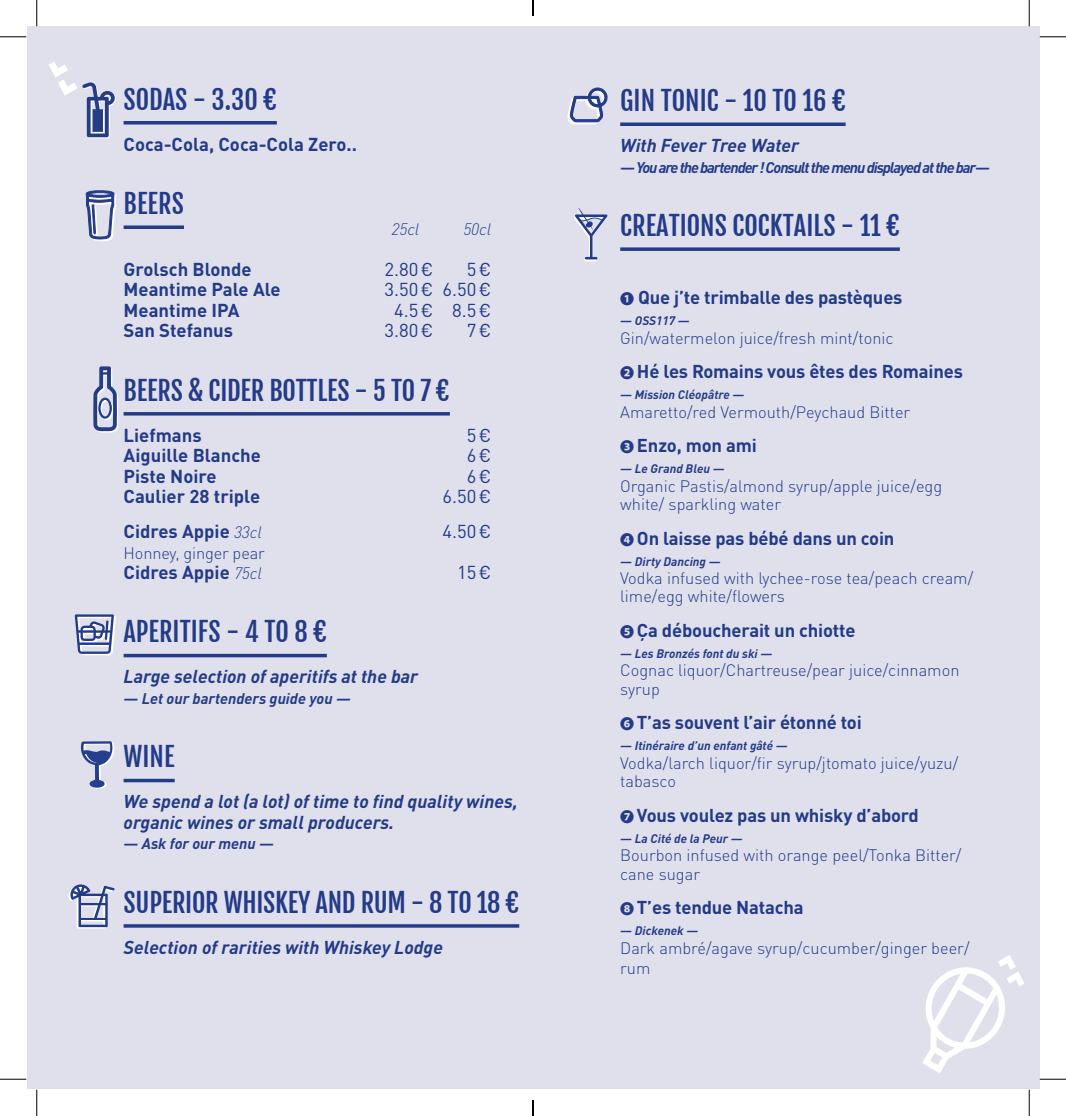
<style>
.page{position:relative;width:1066px;height:1116px;background:#fff}
.page>*{position:absolute;margin:0;border:0;box-sizing:border-box;transform-origin:0 0}
.t1{font:26.25px "Fjalla One";color:#233b88}
.t2{font:700 18.55px "DIN Pro";color:#233b88}
.t3{font:18.55px "DIN Pro";color:#233b88}
.t4{font:700 18.38px "DIN Pro";letter-spacing:-.01em;color:#233b88}
.t5{font:italic 700 18.38px/20.5px "DIN Pro";color:#233b88}
.t6{font:300 16.45px/18.4px "DIN Pro";color:#233b88}
.t7{font:italic 300 16.45px "DIN Pro";letter-spacing:-.01em;color:#233b88}
.t8{font:italic 700 15.22px "DIN Pro";letter-spacing:-.07em;color:#233b88}
.t9{font:italic 700 15.22px "DIN Pro";color:#233b88}
.t10{font:italic 700 12.25px "DIN Pro";color:#233b88}
.s1{font-weight:300;font-style:italic;font-size:16.45px}
.s2{font-family:"Koz Go Pr 6 N";font-size:14px}
</style>
<div class="page">
<div style="left:27px;top:27px;width:1012px;height:1061px;background:#e0e0ed"></div>
<svg style="left:922px;top:955px;width:102px;height:118px"></svg>
<hr style="left:124px;top:121px;width:153px;height:3px;background:#233b88">
<svg style="left:124px;top:225px;width:60px;height:4px"></svg>
<hr style="left:124px;top:412px;width:326px;height:3px;background:#233b88">
<svg style="left:124px;top:653px;width:203px;height:4px"></svg>
<svg style="left:124px;top:778px;width:51px;height:4px"></svg>
<hr style="left:124px;top:924px;width:395px;height:3px;background:#233b88">
<svg style="left:85px;top:190px;width:31px;height:51px"></svg>
<svg style="left:68px;top:884px;width:47px;height:44px"></svg>
<hr style="left:79px;top:902px;width:28px;height:3px;background:#233b88">
<svg style="left:75px;top:614px;width:41px;height:41px"></svg>
<svg style="left:80px;top:741px;width:34px;height:47px"></svg>
<svg style="left:620px;top:122px;width:225px;height:4px"></svg>
<svg style="left:620px;top:247px;width:280px;height:4px"></svg>
<svg style="left:49px;top:62px;width:67px;height:76px"></svg>
<svg style="left:93px;top:366px;width:25px;height:66px"></svg>
<svg style="left:574px;top:208px;width:33px;height:53px"></svg>
<svg style="left:567px;top:87px;width:41px;height:38px"></svg>
<svg style="left:0;top:36px;width:26px;height:1px"></svg>
<svg style="left:1039px;top:36px;width:27px;height:1px"></svg>
<svg style="left:1039px;top:1078px;width:27px;height:1px"></svg>
<svg style="left:36px;top:0;width:1px;height:26px"></svg>
<svg style="left:36px;top:1089px;width:1px;height:26px"></svg>
<svg style="left:1029px;top:0;width:1px;height:26px"></svg>
<svg style="left:1029px;top:1089px;width:1px;height:26px"></svg>
<svg style="left:532px;top:0;width:2px;height:16px"></svg>
<svg style="left:532px;top:1100px;width:2px;height:15px"></svg>
<h1 class="t1" style="left:124px;top:83px;width:155px">SODAS - 3.30 €</h1>
<p class="t2" style="left:124px;top:128px;width:235px">Coca-Cola, Coca-Cola Zero..</p>
<h1 class="t1" style="left:124px;top:187px;width:62px">BEERS</h1>
<p class="t7" style="left:392px;top:216px;width:29px">25cl</p>
<p class="t7" style="left:463px;top:216px;width:29px">50cl</p>
<p class="t2" style="left:124px;top:253px;width:130px">Grolsch Blonde</p>
<p class="t3" style="left:385px;top:254px;width:50px">2.80€</p>
<p class="t3" style="left:467px;top:254px;width:26px">5€</p>
<p class="t2" style="left:124px;top:274px;width:159px">Meantime Pale Ale</p>
<p class="t3" style="left:385px;top:275px;width:108px">3.50€ 6.50€</p>
<p class="t2" style="left:124px;top:294px;width:117px">Meantime IPA</p>
<p class="t3" style="left:394px;top:295px;width:98px">4.5€ 8.5€</p>
<p class="t2" style="left:124px;top:315px;width:111px">San Stefanus</p>
<p class="t3" style="left:385px;top:316px;width:50px">3.80€</p>
<p class="t3" style="left:467px;top:316px;width:26px">7€</p>
<h1 class="t1" style="left:124px;top:374px;width:327px">BEERS &amp; CIDER BOTTLES - 5 TO 7 €</h1>
<p class="t2" style="left:124px;top:419px;width:80px">Liefmans</p>
<p class="t3" style="left:467px;top:420px;width:26px">5€</p>
<p class="t2" style="left:124px;top:440px;width:139px">Aiguille Blanche</p>
<p class="t3" style="left:467px;top:441px;width:26px">6€</p>
<p class="t2" style="left:124px;top:460px;width:94px">Piste Noire</p>
<p class="t3" style="left:467px;top:461px;width:26px">6€</p>
<p class="t2" style="left:124px;top:481px;width:138px">Caulier 28 triple</p>
<p class="t3" style="left:442px;top:482px;width:50px">6.50€</p>
<p class="t2" style="left:124px;top:515px;width:140px">Cidres Appie <span class="s1">33cl</span></p>
<p class="t3" style="left:442px;top:516px;width:50px">4.50€</p>
<p class="t6" style="left:124px;top:542px;width:143px">Honney, ginger pear</p>
<p class="t2" style="left:124px;top:557px;width:140px">Cidres Appie <span class="s1">75cl</span></p>
<p class="t3" style="left:457px;top:557px;width:36px">15€</p>
<h1 class="t1" style="left:124px;top:616px;width:205px">APERITIFS - 4 TO 8 €</h1>
<p class="t5" style="left:124px;top:664px;width:296px">Large selection of aperitifs at the bar</p>
<p class="t9" style="left:124px;top:686px;width:229px">— Let our bartenders guide you —</p>
<h1 class="t1" style="left:124px;top:740px;width:53px">WINE</h1>
<p class="t5" style="left:124px;top:789px;width:396px">We spend a lot (a lot) of time to find quality wines, organic wines or small producers.</p>
<p class="t9" style="left:124px;top:831px;width:152px">— Ask for our menu —</p>
<h1 class="t1" style="left:124px;top:886px;width:397px">SUPERIOR WHISKEY AND RUM - 8 TO 18 €</h1>
<p class="t5" style="left:124px;top:934px;width:321px">Selection of rarities with Whiskey Lodge</p>
<h1 class="t1" style="left:620px;top:85px;width:227px">GIN TONIC - 10 TO 16 €</h1>
<p class="t5" style="left:620px;top:133px;width:180px">With Fever Tree Water</p>
<p class="t8" style="left:620px;top:155px;width:371px">— You are the bartender ! Consult the menu displayed at the bar—</p>
<h1 class="t1" style="left:620px;top:209px;width:281px">CREATIONS COCKTAILS - 11 €</h1>
<p class="t4" style="left:620px;top:282px;width:284px"><span class="s2">❶</span> Que j’te trimballe des pastèques</p>
<p class="t10" style="left:620px;top:310px;width:71px">— OSS117 —</p>
<p class="t6" style="left:620px;top:327px;width:275px">Gin/watermelon juice/fresh mint/tonic</p>
<p class="t4" style="left:620px;top:356px;width:344px"><span class="s2">❷</span> Hé les Romains vous êtes des Romaines</p>
<p class="t10" style="left:620px;top:384px;width:126px">— Mission Cléopâtre —</p>
<p class="t6" style="left:620px;top:401px;width:292px">Amaretto/red Vermouth/Peychaud Bitter</p>
<p class="t4" style="left:620px;top:430px;width:138px"><span class="s2">❸</span> Enzo, mon ami</p>
<p class="t10" style="left:620px;top:458px;width:106px">— Le Grand Bleu —</p>
<p class="t6" style="left:620px;top:475px;width:323px">Organic Pastis/almond syrup/apple juice/egg white/ sparkling water</p>
<p class="t4" style="left:620px;top:522px;width:276px"><span class="s2">❹</span> On laisse pas bébé dans un coin</p>
<p class="t10" style="left:620px;top:551px;width:102px">— Dirty Dancing —</p>
<p class="t6" style="left:620px;top:567px;width:354px">Vodka infused with lychee-rose tea/peach cream/ lime/egg white/flowers</p>
<p class="t4" style="left:620px;top:615px;width:237px"><span class="s2">❺</span> Ça déboucherait un chiotte</p>
<p class="t10" style="left:620px;top:643px;width:154px">— Les Bronzés font du ski —</p>
<p class="t6" style="left:620px;top:659px;width:341px">Cognac liquor/Chartreuse/pear juice/cinnamon syrup</p>
<p class="t4" style="left:620px;top:707px;width:243px"><span class="s2">❻</span> T’as souvent l’air étonné toi</p>
<p class="t10" style="left:620px;top:735px;width:169px">— Itinéraire d’un enfant gâté —</p>
<p class="t6" style="left:620px;top:752px;width:339px">Vodka/larch liquor/fir syrup/jtomato juice/yuzu/ tabasco</p>
<p class="t4" style="left:620px;top:799px;width:300px"><span class="s2">❼</span> Vous voulez pas un whisky d’abord</p>
<p class="t10" style="left:620px;top:828px;width:124px">— La Cité de la Peur —</p>
<p class="t6" style="left:620px;top:844px;width:343px">Bourbon infused with orange peel/Tonka Bitter/ cane sugar</p>
<p class="t4" style="left:620px;top:892px;width:185px"><span class="s2">❽</span> T’es tendue Natacha</p>
<p class="t10" style="left:620px;top:920px;width:80px">— Dickenek —</p>
<p class="t6" style="left:620px;top:935px;width:351px;line-height:20.5px">Dark ambré/agave syrup/cucumber/ginger beer/ rum</p>
</div>
